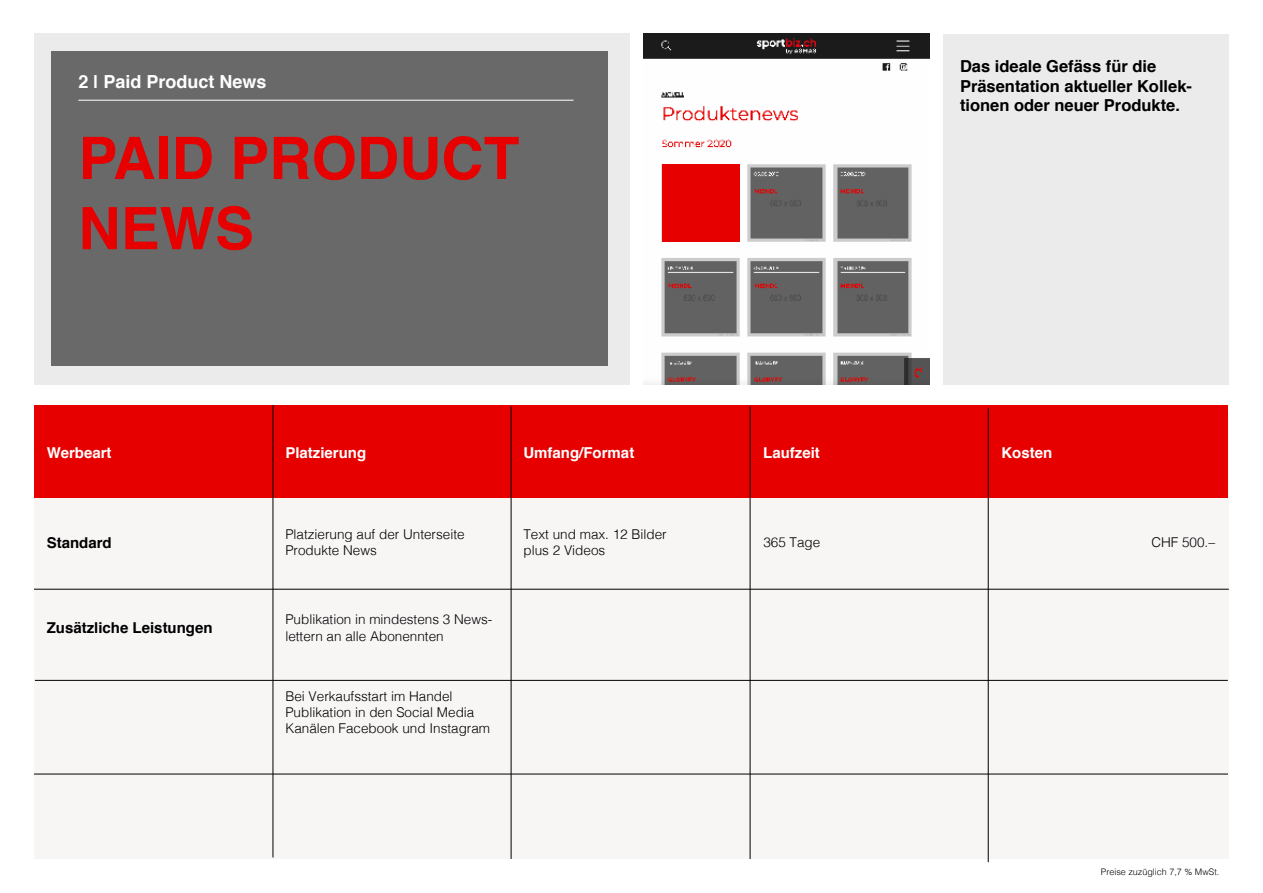
<style>
.page{position:relative;width:1263px;height:893px;background:#fff}
.page>*{position:absolute;margin:0;border:0;box-sizing:border-box;transform-origin:0 0}
.t1{font:700 58.5px/70.2px "Helvetica";color:#e60000}
.t2{font:700 18px "Helvetica";color:#fff}
.t3{font:700 16.5px/19.8px "Helvetica";color:#000}
.t4{font:700 15px "Helvetica";color:#fff}
.t5{font:700 15px "Helvetica";color:#000}
.t6{font:300 13.5px/16.2px "Helvetica";color:#000}
.t7{font:300 9px "Helvetica";color:#000}
</style>
<div class="page">
<div style="left:943px;top:34px;width:286px;height:351px;background:#ebebeb"></div>
<img style="left:643px;top:34px;width:286px;height:351px">
<div style="left:35px;top:412px;width:1194px;height:447px;background:#f8f5f5"></div>
<div style="left:35px;top:33px;width:595px;height:352px;background:#ebebeb"></div>
<div style="left:51px;top:51px;width:557px;height:315px;background:#696969"></div>
<div style="left:34px;top:405px;width:1194px;height:92px;background:#e60000"></div>
<hr style="left:78px;top:100px;width:495px;height:1px;background:#fff">
<hr style="left:273px;top:405px;width:1px;height:452px;background:#000">
<hr style="left:511px;top:406px;width:1px;height:453px;background:#000">
<hr style="left:750px;top:406px;width:1px;height:453px;background:#000">
<hr style="left:988px;top:408px;width:1px;height:454px;background:#000">
<hr style="left:34px;top:589px;width:1195px;height:1px;background:#000">
<hr style="left:35px;top:680px;width:1193px;height:1px;background:#000">
<hr style="left:34px;top:774px;width:1194px;height:1px;background:#000">
<div style="left:662px;top:164px;width:78px;height:78px;background:#e60000"></div>
<h2 class="t2" style="left:78px;top:67px;width:190px">2 | Paid Product News</h2>
<h1 class="t1" style="left:78px;top:124px;width:442px">PAID PRODUCT<br>NEWS</h1>
<p class="t3" style="left:960px;top:56px;width:233px">Das ideale Gefäss für die<br>Präsentation aktueller Kollek&shy;tionen oder neuer Produkte.</p>
<p class="t4" style="left:47px;top:441px;width:66px">Werbeart</p>
<p class="t4" style="left:285px;top:441px;width:82px">Platzierung</p>
<p class="t4" style="left:523px;top:441px;width:112px">Umfang/Format</p>
<p class="t4" style="left:763px;top:441px;width:58px">Laufzeit</p>
<p class="t4" style="left:1001px;top:441px;width:52px">Kosten</p>
<p class="t5" style="left:47px;top:531px;width:67px">Standard</p>
<p class="t6" style="left:285px;top:525px;width:181px">Platzierung auf der Unterseite<br>Produkte News</p>
<p class="t6" style="left:523px;top:525px;width:145px">Text und max. 12 Bilder plus 2 Videos</p>
<p class="t6" style="left:763px;top:533px;width:59px">365 Tage</p>
<p class="t6" style="left:1151px;top:533px;width:65px">CHF 500.–</p>
<p class="t5" style="left:47px;top:616px;width:167px">Zusätzliche Leistungen</p>
<p class="t6" style="left:285px;top:610px;width:209px">Publikation in mindestens 3 News&shy;lettern an alle Abonennten</p>
<p class="t6" style="left:285px;top:687px;width:206px">Bei Verkaufsstart im Handel<br>Publikation in den Social Media<br>Kanälen Facebook und Instagram</p>
<p class="t7" style="left:1101px;top:864px;width:120px">Preise zuzüglich 7,7 % MwSt.</p>
</div>
